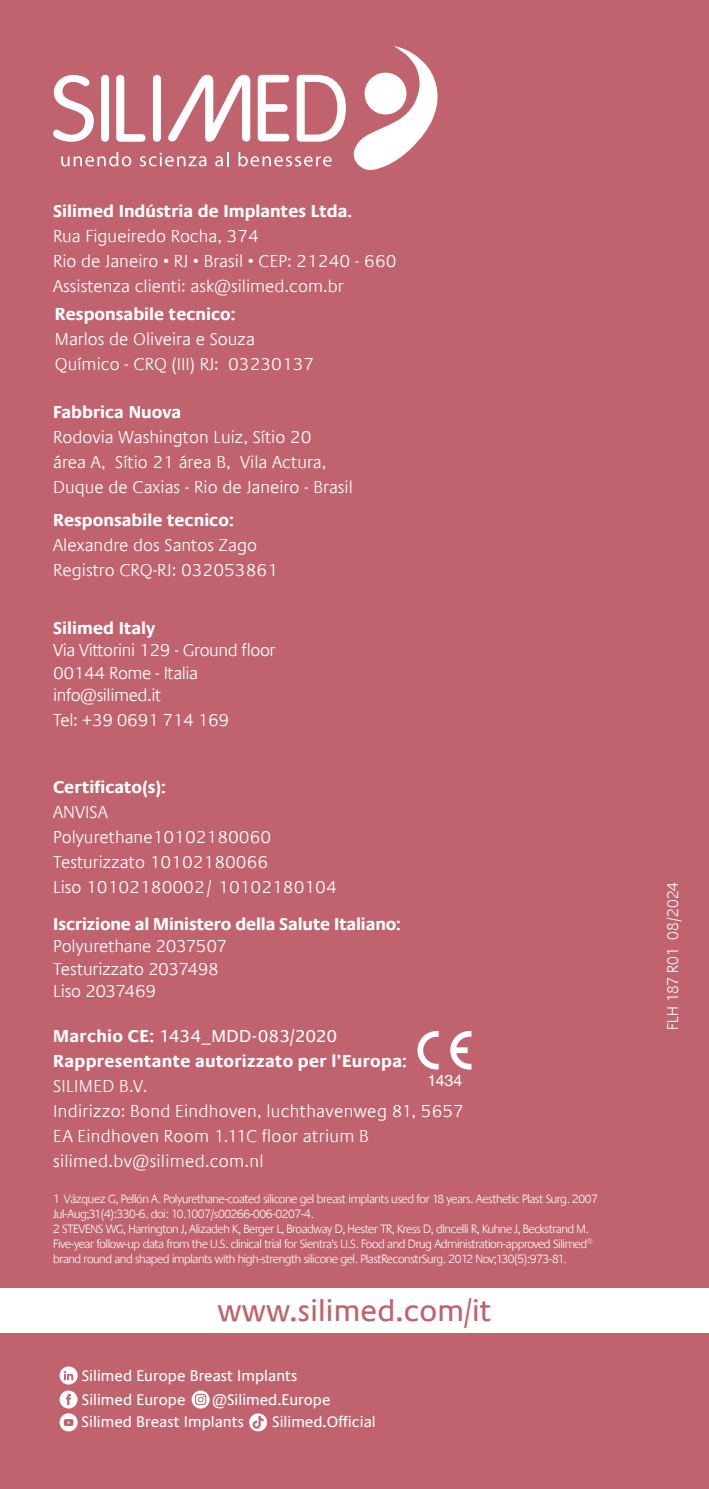
<style>
.page{position:relative;width:709px;height:1489px;background:#fff}
.page>*{position:absolute;margin:0;border:0;box-sizing:border-box;transform-origin:0 0}
.t1{font:30.5px "Praxis Com";letter-spacing:.005em;color:#c0636e}
.t2{font:300 17.5px/25px "Praxis Com";color:#fff}
.t3{font:700 17.5px "Praxis Com";color:#fff}
.t4{font:300 17.5px/22.5px "Praxis Com";letter-spacing:-.025em;color:#fff}
.t5{font:700 17.5px/25px "Praxis Com";letter-spacing:.02em;color:#fff}
.t6{font:300 16.25px "Praxis LT";color:#fff}
.t7{font:16px "Helvetica LT Std";color:#fff}
.t8{font:15.5px "Praxis Com";color:#fff}
.t9{font:300 12.5px/15px "Praxis LT";letter-spacing:-.03em;color:#fff}
.s1{font-weight:400}
</style>
<div class="page">
<div style="left:0;top:0;width:709px;height:1488px;background:#c0636e"></div>
<div style="left:0;top:1288px;width:709px;height:44px;background:#fff"></div>
<svg style="left:53px;top:75px;width:41px;height:67px"></svg>
<svg style="left:168px;top:75px;width:82px;height:67px"></svg>
<svg style="left:258px;top:75px;width:31px;height:66px"></svg>
<svg style="left:297px;top:75px;width:49px;height:67px"></svg>
<div style="left:153px;top:75px;width:8px;height:67px;background:#fff;border-radius:4px"></div>
<svg style="left:116px;top:75px;width:29px;height:67px"></svg>
<div style="left:101px;top:75px;width:8px;height:67px;background:#fff;border-radius:4px"></div>
<svg style="left:353px;top:46px;width:85px;height:124px"></svg>
<svg style="left:61px;top:152px;width:70px;height:14px"></svg>
<svg style="left:140px;top:153px;width:66px;height:13px"></svg>
<svg style="left:238px;top:152px;width:94px;height:14px"></svg>
<svg style="left:215px;top:152px;width:14px;height:14px"></svg>
<svg style="left:192px;top:1390px;width:18px;height:18px"></svg>
<svg style="left:60px;top:1366px;width:18px;height:18px"></svg>
<svg style="left:59px;top:1390px;width:19px;height:41px"></svg>
<svg style="left:249px;top:1413px;width:18px;height:18px"></svg>
<svg style="left:417px;top:1031px;width:21px;height:38px"></svg>
<svg style="left:450px;top:1031px;width:21px;height:38px"></svg>
<p class="t3" style="left:53px;top:200px;width:300px">Silimed Indústria de Implantes Ltda.</p>
<p class="t2" style="left:53px;top:223px;width:345px">Rua Figueiredo Rocha, 374<br>Rio de Janeiro • RJ • Brasil • CEP: 21240 - 660<br>Assistenza clienti: ask@silimed.com.br</p>
<p class="t3" style="left:55px;top:304px;width:182px">Responsabile tecnico:</p>
<p class="t2" style="left:55px;top:327px;width:261px">Marlos de Oliveira e Souza<br>Químico - CRQ (III) RJ: 03230137</p>
<p class="t3" style="left:53px;top:402px;width:129px">Fabbrica Nuova</p>
<p class="t2" style="left:53px;top:425px;width:301px">Rodovia Washington Luiz, Sítio 20<br>área A, Sítio 21 área B, Vila Actura,<br>Duque de Caxias - Rio de Janeiro - Brasil</p>
<p class="t3" style="left:53px;top:510px;width:182px">Responsabile tecnico:</p>
<p class="t2" style="left:53px;top:533px;width:226px">Alexandre dos Santos Zago<br>Registro CRQ-RJ: 032053861</p>
<p class="t3" style="left:53px;top:617px;width:104px">Silimed Italy</p>
<p class="t4" style="left:53px;top:639px;width:224px">Via Vittorini 129 - Ground floor<br>00144 Rome - Italia info@silimed.it</p>
<p class="t4" style="left:53px;top:709px;width:178px">Tel: +39 0691 714 169</p>
<p class="t3" style="left:53px;top:776px;width:114px">Certificato(s):</p>
<p class="t2" style="left:53px;top:799px;width:285px">ANVISA<br>Polyurethane10102180060<br>Testurizzato 10102180066<br>Liso 10102180002/ 10102180104</p>
<p class="t3" style="left:53px;top:913px;width:349px">Iscrizione al Ministero della Salute Italiano:</p>
<p class="t2" style="left:53px;top:935px;width:175px;line-height:22.5px">Polyurethane 2037507<br>Testurizzato 2037498<br>Liso 2037469</p>
<p class="t5" style="left:53px;top:1023px;width:355px">Marchio CE: <span class="s1">1434_MDD-083/2020<br></span>Rappresentante autorizzato per l’Europa:</p>
<p class="t2" style="left:53px;top:1073px;width:412px">SILIMED B.V.<br>Indirizzo: Bond Eindhoven, luchthavenweg 81, 5657<br>EA Eindhoven Room 1.11C floor atrium B silimed.bv@silimed.com.nl</p>
<p class="t7" style="left:427px;top:1070px;width:36px">1434</p>
<p class="t9" style="left:53px;top:1191px;width:546px">1 Vázquez G, Pellón A. Polyurethane-coated silicone gel breast implants used for 18 years. Aesthetic Plast Surg. 2007<br>Jul-Aug;31(4):330-6. doi: 10.1007/s00266-006-0207-4.<br>2 STEVENS WG, Harrington J, Alizadeh K, Berger L, Broadway D, Hester TR, Kress D, dIncelli R, Kuhne J, Beckstrand M.<br>Five-year follow-up data from the U.S. clinical trial for Sientra's U.S. Food and Drug Administration-approved Silimed® brand round and shaped implants with high-strength silicone gel. PlastReconstrSurg. 2012 Nov;130(5):973-81.</p>
<h1 class="t1" style="left:218px;top:1293px;width:275px">www.silimed.com/it</h1>
<p class="t8" style="left:82px;top:1366px;width:217px">Silimed Europe Breast Implants</p>
<p class="t8" style="left:82px;top:1412px;width:164px">Silimed Breast Implants</p>
<p class="t8" style="left:272px;top:1412px;width:105px">Silimed.Official</p>
<p class="t8" style="left:82px;top:1390px;width:105px">Silimed Europe</p>
<p class="t8" style="left:212px;top:1390px;width:120px">@Silimed.Europe</p>
<p class="t6" style="left:663px;top:1030px;width:149px;rotate:-90deg">FLH 187 R01 08/2024</p>
</div>
